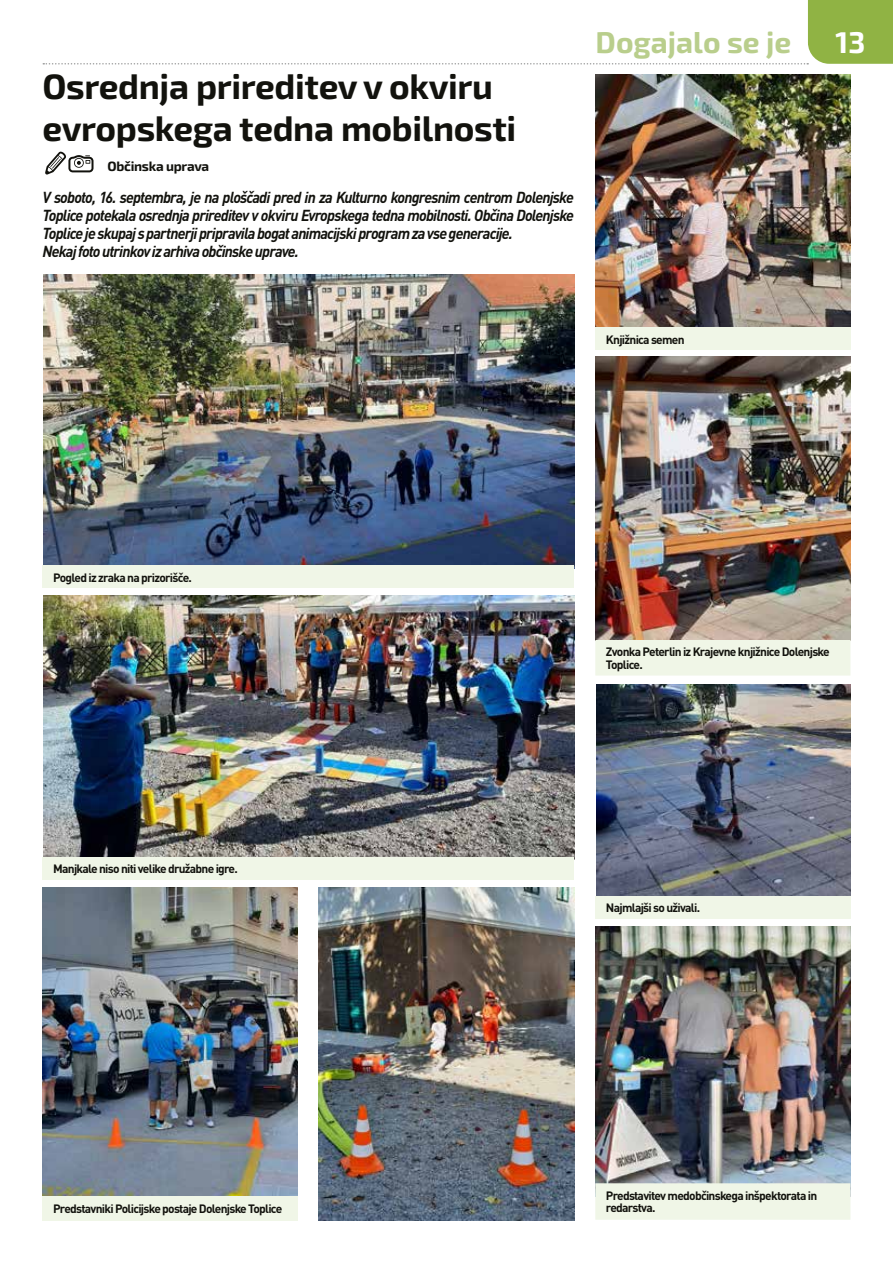
<style>
.page{position:relative;width:893px;height:1263px;background:#fff}
.page>*{position:absolute;margin:0;border:0;box-sizing:border-box;transform-origin:0 0}
.t1{font:700 35.25px/42px "Exo 2";letter-spacing:-.01em;color:#12120d}
.t2{font:700 30px "Exo 2";color:#b9ce8c}
.t3{font:700 30px "Exo 2";color:#fff}
.t4{font:italic 700 15.75px/18px "DIN Pro";letter-spacing:-.055em;color:#12120d;scale:.95 1}
.t5{font:700 13.5px "Exo 2";letter-spacing:-.02em;color:#12120d}
.t6{font:700 12px/12.8px "DIN Pro";letter-spacing:-.06em;color:#12120d}
</style>
<div class="page">
<svg style="left:43px;top:0;width:850px;height:65px"></svg>
<svg style="left:45px;top:151px;width:49px;height:24px"></svg>
<img style="left:43px;top:275px;width:531px;height:290px">
<div style="left:43px;top:565px;width:531px;height:23px;background:#f0f6e7"></div>
<img style="left:595px;top:74px;width:255px;height:253px">
<div style="left:595px;top:327px;width:255px;height:23px;background:#f0f6e7"></div>
<img style="left:43px;top:596px;width:531px;height:260px">
<div style="left:43px;top:856px;width:531px;height:23px;background:#f0f6e7"></div>
<img style="left:596px;top:685px;width:254px;height:211px">
<div style="left:595px;top:896px;width:255px;height:22px;background:#f0f6e7"></div>
<img style="left:595px;top:356px;width:255px;height:284px">
<div style="left:595px;top:640px;width:255px;height:35px;background:#f0f6e7"></div>
<img style="left:43px;top:887px;width:255px;height:309px">
<div style="left:43px;top:1196px;width:255px;height:24px;background:#f0f6e7"></div>
<img style="left:319px;top:887px;width:255px;height:333px">
<img style="left:595px;top:927px;width:255px;height:256px">
<div style="left:595px;top:1183px;width:255px;height:37px;background:#f0f6e7"></div>
<h1 class="t1" style="left:43px;top:67px;width:475px">Osrednja prireditev v okviru evropskega tedna mobilnosti</h1>
<p class="t5" style="left:107px;top:158px;width:103px">Občinska uprava</p>
<p class="t4" style="left:43px;top:187px;width:561px">V soboto, 16. septembra, je na ploščadi pred in za Kulturno kongresnim centrom Dolenjske Toplice potekala osrednja prireditev v okviru Evropskega tedna mobilnosti. Občina Dolenjske Toplice je skupaj s partnerji pripravila bogat animacijski program za vse generacije.<br>Nekaj foto utrinkov iz arhiva občinske uprave.</p>
<h2 class="t2" style="left:596px;top:25px;width:197px">Dogajalo se je</h2>
<h2 class="t3" style="left:835px;top:25px;width:31px">13</h2>
<p class="t6" style="left:606px;top:332px;width:80px">Knjižnica semen</p>
<p class="t6" style="left:53px;top:570px;width:140px">Pogled iz zraka na prizorišče.</p>
<p class="t6" style="left:53px;top:861px;width:186px">Manjkale niso niti velike družabne igre.</p>
<p class="t6" style="left:606px;top:644px;width:225px">Zvonka Peterlin iz Krajevne knjižnice Dolenjske<br>Toplice.</p>
<p class="t6" style="left:606px;top:900px;width:96px">Najmlajši so uživali.</p>
<p class="t6" style="left:53px;top:1201px;width:231px">Predstavniki Policijske postaje Dolenjske Toplice</p>
<p class="t6" style="left:606px;top:1187px;width:213px">Predstavitev medobčinskega inšpektorata in redarstva.</p>
</div>
